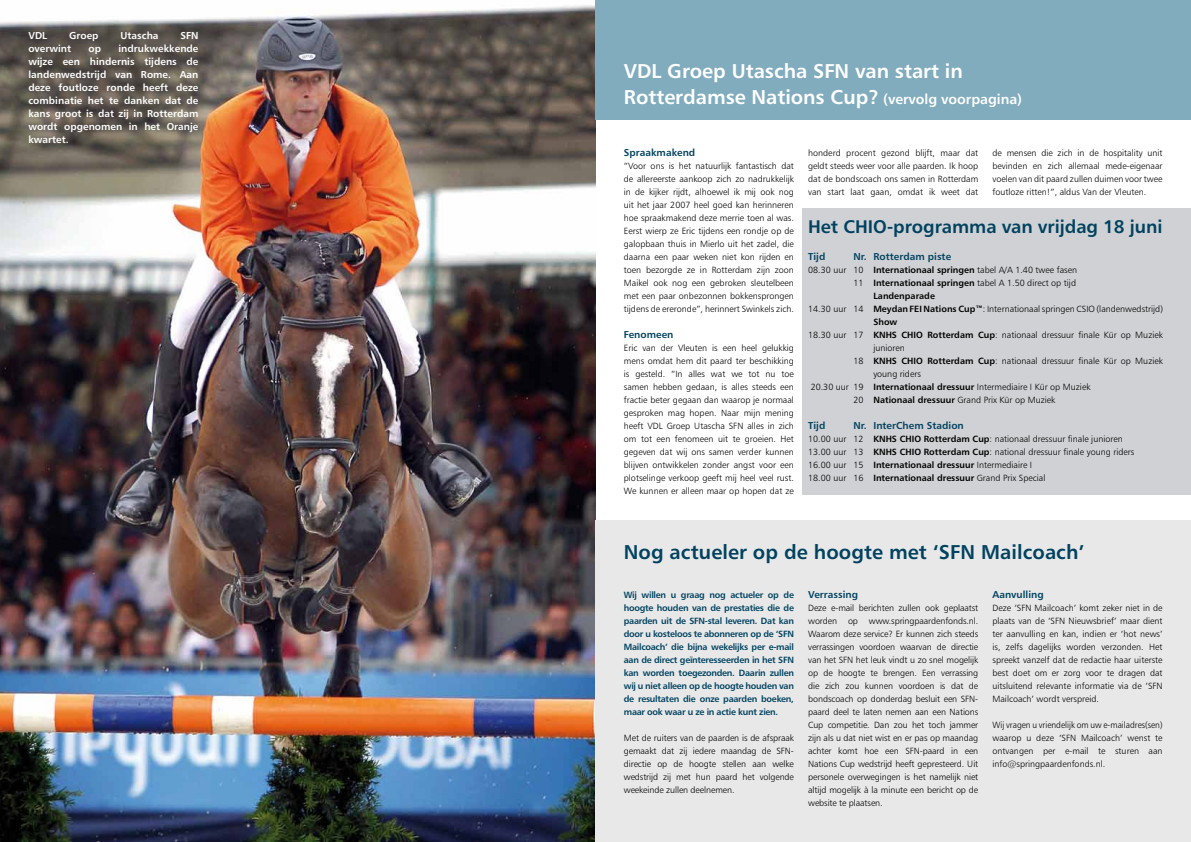
<style>
.page{position:relative;width:1191px;height:842px;background:#fff}
.page>*{position:absolute;margin:0;border:0;box-sizing:border-box;transform-origin:0 0}
.t1{font:20px/26px "Humanist 777 BT Bold B";letter-spacing:-.005em;color:#fff}
.t2{font:20px "Humanist 777 BT Bold B";color:#00425f}
.t3{font:18.3px "Humanist 777 BT Bold B";letter-spacing:-.005em;color:#00425f}
.t4{font:10px/13px "Humanist 777 BT Bold B";letter-spacing:.005em;color:#fff;text-align:justify}
.t5{font:10px "Humanist 777 BT Bold B";letter-spacing:.005em;color:#00425f}
.t6{font:9px/13px "Humanist 777 BT Light B";color:#000;text-align:justify}
.t7{font:9px/13px "Humanist 777 BT Bold B";letter-spacing:-.03em;color:#00425f;text-align:justify}
.t8{font:9px/13px "Humanist 777 BT Light B";color:#000;text-align:justify;scale:.95 1}
.t9{font:9px "Humanist 777 BT Bold B";color:#000}
.s1{font-size:14px}
.s2{font-family:"Humanist 777 BT Bold B"}
</style>
<div class="page">
<img style="left:0;top:5px;width:595px;height:837px">
<div style="left:802px;top:208px;width:389px;height:286px;background:#d0d1d4"></div>
<div style="left:595px;top:520px;width:596px;height:322px;background:#e8e8e9"></div>
<div style="left:595px;top:0;width:596px;height:119px;background:#80acbe"></div>
<p class="t4" style="left:28px;top:29px;width:20px">VDL</p>
<p class="t4" style="left:69px;top:29px;width:31px">Groep</p>
<p class="t4" style="left:120px;top:29px;width:40px">Utascha</p>
<p class="t4" style="left:180px;top:29px;width:20px">SFN</p>
<p class="t4" style="left:28px;top:42px;width:44px">overwint</p>
<p class="t4" style="left:88px;top:42px;width:14px">op</p>
<p class="t4" style="left:28px;top:42px;width:172px;text-indent:90px">indrukwekkende wijze een hindernis tijdens de landenwedstrijd van Rome. Aan deze foutloze ronde heeft deze combinatie het te danken dat de kans groot is dat zij in Rotterdam wordt opgenomen in het Oranje kwartet.</p>
<h1 class="t1" style="left:624px;top:58px;width:400px">VDL Groep Utascha SFN van start in<br>Rotterdamse Nations Cup? <span class="s1">(vervolg voorpagina)</span></h1>
<p class="t5" style="left:624px;top:146px;width:73px">Spraakmakend</p>
<p class="t6" style="left:624px;top:159px;width:172px">“Voor ons is het natuurlijk fantastisch dat de allereerste aankoop zich zo nadrukkelijk in de kijker rijdt, alhoewel ik mij ook nog uit het jaar 2007 heel goed kan herinneren hoe spraakmakend deze merrie toen al was.<br>Eerst wierp ze Eric tijdens een rondje op de galopbaan thuis in Mierlo uit het zadel, die daarna een paar weken niet kon rijden en toen bezorgde ze in Rotterdam zijn zoon Maikel ook nog een gebroken sleutelbeen met een paar onbezonnen bokkensprongen tijdens de ereronde”, herinnert Swinkels zich.</p>
<p class="t5" style="left:624px;top:328px;width:51px">Fenomeen</p>
<p class="t6" style="left:624px;top:341px;width:172px">Eric van der Vleuten is een heel gelukkig mens omdat hem dit paard ter beschikking is gesteld. “In alles wat we tot nu toe samen hebben gedaan, is alles steeds een fractie beter gegaan dan waarop je normaal gesproken mag hopen. Naar mijn mening heeft VDL Groep Utascha SFN alles in zich om tot een fenomeen uit te groeien. Het gegeven dat wij ons samen verder kunnen blijven ontwikkelen zonder angst voor een plotselinge verkoop geeft mij heel veel rust.<br>We kunnen er alleen maar op hopen dat ze</p>
<p class="t6" style="left:808px;top:146px;width:172px">honderd procent gezond blijft, maar dat geldt steeds weer voor alle paarden. Ik hoop dat de bondscoach ons samen in Rotterdam van start laat gaan, omdat ik weet dat</p>
<p class="t6" style="left:992px;top:146px;width:172px">de mensen die zich in de hospitality unit bevinden en zich allemaal mede-eigenaar voelen van dit paard zullen duimen voor twee foutloze ritten!”, aldus Van der Vleuten.</p>
<h2 class="t3" style="left:808px;top:215px;width:356px">Het CHIO-programma van vrijdag 18 juni</h2>
<p class="t5" style="left:808px;top:250px;width:19px">Tijd</p>
<p class="t5" style="left:853px;top:250px;width:99px">Nr. Rotterdam piste</p>
<p class="t6" style="left:808px;top:263px;width:270px;text-align:right">08.30 uur 10 <span class="s2">Internationaal springen</span> tabel A/A 1.40 twee fasen<br>11 <span class="s2">Internationaal springen</span> tabel A 1.50 direct op tijd</p>
<p class="t9" style="left:873px;top:290px;width:63px">Landenparade</p>
<p class="t6" style="left:808px;top:302px;width:356px">14.30 uur 14 <span class="s2">Meydan FEI Nations Cup™</span>: Internationaal springen CSIO (landenwedstrijd)</p>
<p class="t9" style="left:873px;top:316px;width:26px">Show</p>
<p class="t6" style="left:808px;top:328px;width:356px">18.30 uur 17 <span class="s2">KNHS CHIO Rotterdam Cup</span>: nationaal dressuur finale Kür op Muziek</p>
<p class="t6" style="left:873px;top:341px;width:33px">junioren</p>
<p class="t6" style="left:853px;top:354px;width:311px">18 <span class="s2">KNHS CHIO Rotterdam Cup</span>: nationaal dressuur finale Kür op Muziek</p>
<p class="t6" style="left:873px;top:367px;width:49px">young riders</p>
<p class="t6" style="left:810px;top:380px;width:281px">20.30 uur 19 <span class="s2">Internationaal dressuur</span> Intermediaire I Kür op Muziek</p>
<p class="t6" style="left:853px;top:393px;width:203px">20 <span class="s2">Nationaal dressuur</span> Grand Prix Kür op Muziek</p>
<p class="t5" style="left:808px;top:419px;width:19px">Tijd</p>
<p class="t5" style="left:853px;top:419px;width:112px">Nr. InterChem Stadion</p>
<p class="t6" style="left:808px;top:432px;width:328px;text-align:left">10.00 uur 12 <span class="s2">KNHS CHIO Rotterdam Cup</span>: nationaal dressuur finale junioren 13.00 uur 13 <span class="s2">KNHS CHIO Rotterdam Cup</span>: national dressuur finale young riders 16.00 uur 15 <span class="s2">Internationaal dressuur</span> Intermediaire I<br>18.00 uur 16 <span class="s2">Internationaal dressuur</span> Grand Prix Special</p>
<h1 class="t2" style="left:624px;top:539px;width:462px">Nog actueler op de hoogte met ‘SFN Mailcoach’</h1>
<p class="t7" style="left:624px;top:588px;width:172px">Wij willen u graag nog actueler op de hoogte houden van de prestaties die de paarden uit de SFN-stal leveren. Dat kan door u kosteloos te abonneren op de ‘SFN Mailcoach’ die bijna wekelijks per e-mail aan de direct geïnteresseerden in het SFN kan worden toegezonden. Daarin zullen wij u niet alleen op de hoogte houden van de resultaten die onze paarden boeken, maar ook waar u ze in actie kunt zien.</p>
<p class="t6" style="left:624px;top:731px;width:172px">Met de ruiters van de paarden is de afspraak gemaakt dat zij iedere maandag de SFN&shy;directie op de hoogte stellen aan welke wedstrijd zij met hun paard het volgende weekeinde zullen deelnemen.</p>
<p class="t5" style="left:808px;top:588px;width:51px">Verrassing</p>
<p class="t6" style="left:808px;top:601px;width:172px">Deze e-mail berichten zullen ook geplaatst worden op www.springpaardenfonds.nl.<br>Waarom deze service? Er kunnen zich steeds verrassingen voordoen waarvan de directie van het SFN het leuk vindt u zo snel mogelijk op de hoogte te brengen. Een verrassing die zich zou kunnen voordoen is dat de bondscoach op donderdag besluit een SFN&shy;paard deel te laten nemen aan een Nations Cup competitie. Dan zou het toch jammer zijn als u dat niet wist en er pas op maandag achter komt hoe een SFN-paard in een Nations Cup wedstrijd heeft gepresteerd. Uit personele overwegingen is het namelijk niet altijd mogelijk à la minute een bericht op de website te plaatsen.</p>
<p class="t5" style="left:992px;top:588px;width:53px">Aanvulling</p>
<p class="t6" style="left:992px;top:601px;width:172px">Deze ‘SFN Mailcoach’ komt zeker niet in de plaats van de ‘SFN Nieuwsbrief’ maar dient ter aanvulling en kan, indien er ‘hot news’ is, zelfs dagelijks worden verzonden. Het spreekt vanzelf dat de redactie haar uiterste best doet om er zorg voor te dragen dat uitsluitend relevante informatie via de ‘SFN Mailcoach’ wordt verspreid.</p>
<p class="t8" style="left:992px;top:718px;width:181px">Wij vragen u vriendelijk om uw e-mailadres(sen) waarop u deze ‘SFN Mailcoach’ wenst te ontvangen per e-mail te sturen aan info@springpaardenfonds.nl.</p>
</div>
